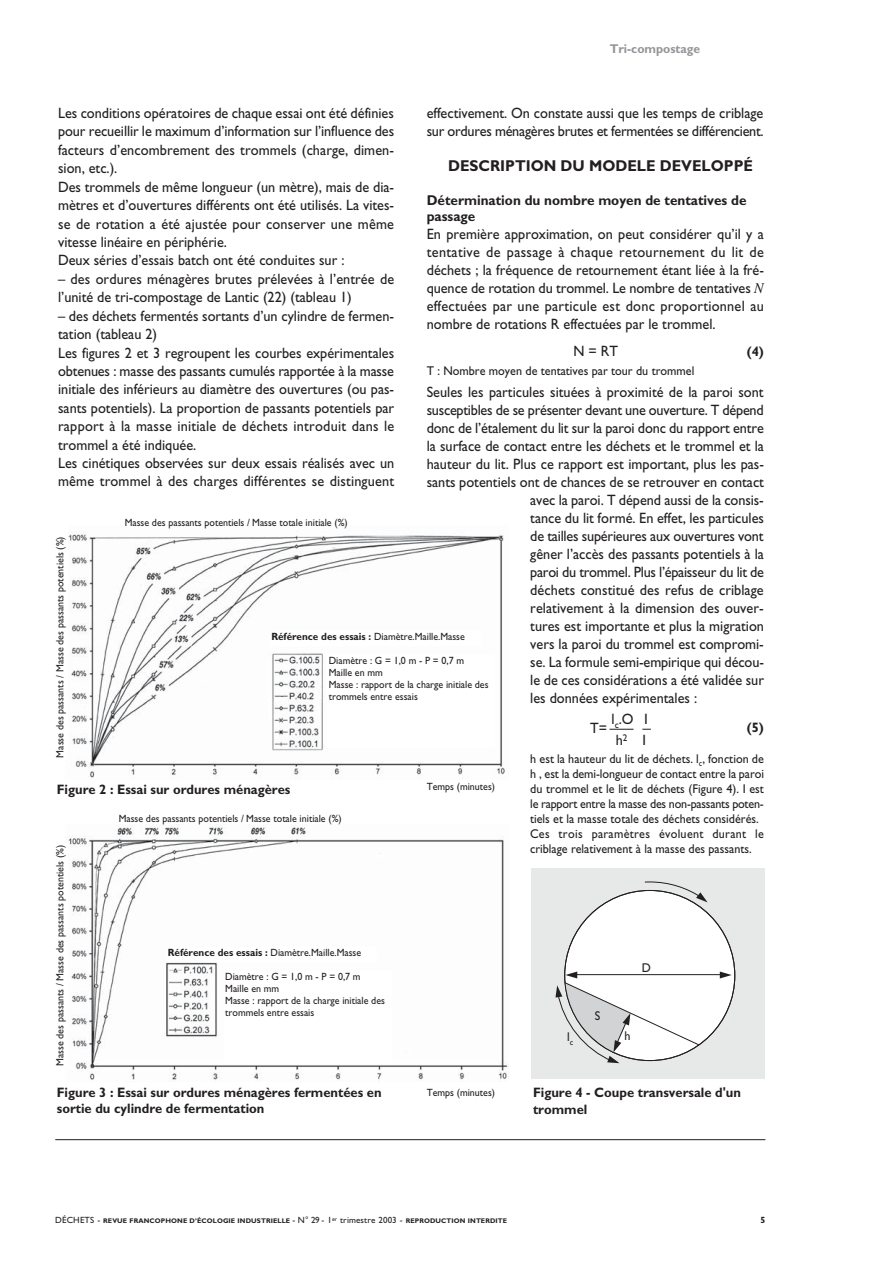
<style>
.page{position:relative;width:893px;height:1263px;background:#fff}
.page>*{position:absolute;margin:0;border:0;box-sizing:border-box;transform-origin:0 0}
.t1{font:700 15.75px "Gill Sans";color:#231f20;scale:.95 1}
.t2{font:15px/18.5px "Gill Sans";color:#231f20;scale:.95 1}
.t3{font:15px/18px "Gill Sans";letter-spacing:-.02em;color:#231f20;scale:.95 1}
.t4{font:700 14.25px/16.5px "Gill Sans";color:#231f20;scale:.95 1}
.t5{font:700 13.65px/16.5px "Gill Sans";color:#231f20;scale:.95 1}
.t6{font:12.75px/15px "Gill Sans";color:#231f20;scale:.95 1}
.t7{font:700 12.75px "Gill Sans";color:#939598;scale:.95 1}
.t8{font:10.5px/12px "Gill Sans";color:#231f20;scale:.95 1}
.t9{font:700 9px "Gill Sans";color:#231f20}
.t10{font:8.25px "Gill Sans";color:#231f20;scale:.95 1}
.t11{font:700 6.75px "Gill Sans";letter-spacing:.015em;color:#231f20}
.s1{font-family:"Times";font-style:italic}
.s2{font-weight:700}
.s3{font-weight:400;font-size:9px}
</style>
<div class="page">
<hr style="left:55px;top:1139px;width:710px;height:1px;background:#231f20">
<img style="left:68px;top:533px;width:437px;height:245px">
<img style="left:68px;top:826px;width:440px;height:256px">
<div style="left:270px;top:632px;width:211px;height:14px;background:#fff"></div>
<div style="left:327px;top:655px;width:168px;height:93px;background:#fff"></div>
<div style="left:166px;top:947px;width:211px;height:15px;background:#fff"></div>
<div style="left:224px;top:971px;width:168px;height:92px;background:#fff"></div>
<div style="left:531px;top:868px;width:234px;height:211px;background:#e7e8e8"></div>
<div style="left:565px;top:890px;width:170px;height:170px;background:#fff;border-radius:50%"></div>
<hr style="left:574px;top:974px;width:152px;height:1px;background:#231f20">
<svg style="left:720px;top:971px;width:12px;height:7px"></svg>
<svg style="left:644px;top:881px;width:64px;height:21px"></svg>
<svg style="left:555px;top:971px;width:145px;height:92px"></svg>
<svg style="left:609px;top:729px;width:25px;height:1px"></svg>
<p class="t7" style="left:610px;top:44px;width:97px">Tri-compostage</p>
<p class="t2" style="left:58px;top:105px;width:355px">Les conditions opératoires de chaque essai ont été définies pour recueillir le maximum d’information sur l’influence des facteurs d’encombrement des trommels (charge, dimen&shy;sion, etc.).<br>Des trommels de même longueur (un mètre), mais de dia&shy;mètres et d’ouvertures différents ont été utilisés. La vites&shy;se de rotation a été ajustée pour conserver une même vitesse linéaire en périphérie.<br>Deux séries d’essais batch ont été conduites sur :</p>
<p class="t2" style="left:58px;top:271px;width:355px">– des ordures ménagères brutes prélevées à l’entrée de l’unité de tri-compostage de Lantic (22) (tableau 1)</p>
<p class="t2" style="left:58px;top:308px;width:355px">– des déchets fermentés sortants d’un cylindre de fermen&shy;tation (tableau 2)<br>Les figures 2 et 3 regroupent les courbes expérimentales obtenues : masse des passants cumulés rapportée à la masse initiale des inférieurs au diamètre des ouvertures (ou pas&shy;sants potentiels). La proportion de passants potentiels par rapport à la masse initiale de déchets introduit dans le trommel a été indiquée.<br>Les cinétiques observées sur deux essais réalisés avec un même trommel à des charges différentes se distinguent</p>
<p class="t3" style="left:427px;top:106px;width:356px">effectivement. On constate aussi que les temps de criblage sur ordures ménagères brutes et fermentées se différencient.</p>
<p class="t1" style="left:448px;top:160px;width:323px">DESCRIPTION DU MODELE DEVELOPPÉ</p>
<p class="t4" style="left:427px;top:193px;width:338px">Détermination du nombre moyen de tentatives de passage</p>
<p class="t2" style="left:427px;top:227px;width:356px;line-height:18px;text-align:justify">En première approximation, on peut considérer qu’il y a tentative de passage à chaque retournement du lit de déchets ; la fréquence de retournement étant liée à la fré&shy;quence de rotation du trommel. Le nombre de tentatives <span class="s1">N </span>effectuées par une particule est donc proportionnel au nombre de rotations R effectuées par le trommel.</p>
<p class="t2" style="left:573px;top:343px;width:48px">N = RT</p>
<p class="t5" style="left:747px;top:344px;width:20px">(4)</p>
<p class="t6" style="left:427px;top:364px;width:283px">T : Nombre moyen de tentatives par tour du trommel</p>
<p class="t2" style="left:427px;top:384px;width:356px">Seules les particules situées à proximité de la paroi sont</p>
<p class="t3" style="left:427px;top:403px;width:356px">susceptibles de se présenter devant une ouverture. T dépend</p>
<p class="t2" style="left:427px;top:420px;width:356px">donc de l’étalement du lit sur la paroi donc du rapport entre</p>
<p class="t2" style="left:427px;top:438px;width:357px">la surface de contact entre les déchets et le trommel et la</p>
<p class="t2" style="left:427px;top:456px;width:357px">hauteur du lit. Plus ce rapport est important, plus les pas-</p>
<p class="t2" style="left:427px;top:474px;width:357px">sants potentiels ont de chances de se retrouver en contact</p>
<p class="t2" style="left:530px;top:492px;width:247px">avec la paroi. T dépend aussi de la consis-</p>
<p class="t2" style="left:530px;top:510px;width:247px">tance du lit formé. En effet, les particules</p>
<p class="t2" style="left:530px;top:528px;width:247px">de tailles supérieures aux ouvertures vont</p>
<p class="t2" style="left:530px;top:546px;width:247px">gêner l’accès des passants potentiels à la</p>
<p class="t3" style="left:530px;top:565px;width:248px">paroi du trommel. Plus l’épaisseur du lit de</p>
<p class="t2" style="left:530px;top:582px;width:247px">déchets constitué des refus de criblage</p>
<p class="t2" style="left:530px;top:600px;width:247px">relativement à la dimension des ouver-</p>
<p class="t2" style="left:530px;top:618px;width:247px">tures est importante et plus la migration</p>
<p class="t2" style="left:530px;top:636px;width:247px">vers la paroi du trommel est compromi-</p>
<p class="t2" style="left:530px;top:654px;width:248px">se. La formule semi-empirique qui décou-</p>
<p class="t2" style="left:530px;top:672px;width:247px">le de ces considérations a été validée sur</p>
<p class="t2" style="left:530px;top:690px;width:177px">les données expérimentales :</p>
<p class="t5" style="left:747px;top:720px;width:20px">(5)</p>
<p class="t6" style="left:530px;top:752px;width:248px">h est la hauteur du lit de déchets. l<sub>c</sub>, fonction de h , est la demi-longueur de contact entre la paroi du trommel et le lit de déchets (Figure 4). I est le rapport entre la masse des non-passants poten&shy;tiels et la masse totale des déchets considérés.<br>Ces trois paramètres évoluent durant le criblage relativement à la masse des passants.</p>
<p class="t8" style="left:125px;top:518px;width:236px">Masse des passants potentiels / Masse totale initiale (%)</p>
<p class="t8" style="left:55px;top:757px;width:234px;rotate:-90deg">Masse des passants / Masse des passants potentiels (%)</p>
<p class="t8" style="left:271px;top:632px;width:205px"><span class="s2">Référence des essais :</span> Diamètre.Maille.Masse</p>
<p class="t8" style="left:329px;top:656px;width:170px">Diamètre : G = 1,0 m - P = 0,7 m<br>Maille en mm<br>Masse : rapport de la charge initiale des trommels entre essais</p>
<p class="t2" style="left:590px;top:720px;width:19px">T=</p>
<p class="t2" style="left:612px;top:710px;width:41px;line-height:20.7px">l<sub>c</sub>.O 1 h<sup>2</sup> I</p>
<p class="t8" style="left:427px;top:782px;width:73px">Temps (minutes)</p>
<p class="t5" style="left:57px;top:783px;width:247px">Figure 2 : Essai sur ordures ménagères</p>
<p class="t8" style="left:119px;top:814px;width:236px">Masse des passants potentiels / Masse totale initiale (%)</p>
<p class="t8" style="left:55px;top:1066px;width:234px;rotate:-90deg">Masse des passants / Masse des passants potentiels (%)</p>
<p class="t8" style="left:168px;top:947px;width:205px"><span class="s2">Référence des essais :</span> Diamètre.Maille.Masse</p>
<p class="t8" style="left:225px;top:971px;width:170px">Diamètre : G = 1,0 m - P = 0,7 m<br>Maille en mm<br>Masse : rapport de la charge initiale des trommels entre essais</p>
<p class="t6" style="left:642px;top:961px;width:11px">D</p>
<p class="t6" style="left:595px;top:1010px;width:7px">S</p>
<p class="t6" style="left:567px;top:1031px;width:4px">l</p>
<p class="t6" style="left:624px;top:1029px;width:8px">h</p>
<p class="t10" style="left:570px;top:1039px;width:5px">c</p>
<p class="t5" style="left:57px;top:1085px;width:343px">Figure 3 : Essai sur ordures ménagères fermentées en sortie du cylindre de fermentation</p>
<p class="t5" style="left:533px;top:1086px;width:220px">Figure 4 - Coupe transversale d'un trommel</p>
<p class="t8" style="left:427px;top:1087px;width:73px">Temps (minutes)</p>
<p class="t11" style="left:55px;top:1219px;width:453px"><span class="s3">DÉCHETS -</span> REVUE FRANCOPHONE D’ÉCOLOGIE INDUSTRIELLE <span class="s3">- N° 29 - 1</span><sup>er</sup> <span class="s3">trimestre 2003 -</span> REPRODUCTION INTERDITE</p>
<p class="t9" style="left:760px;top:1217px;width:6px">5</p>
</div>
